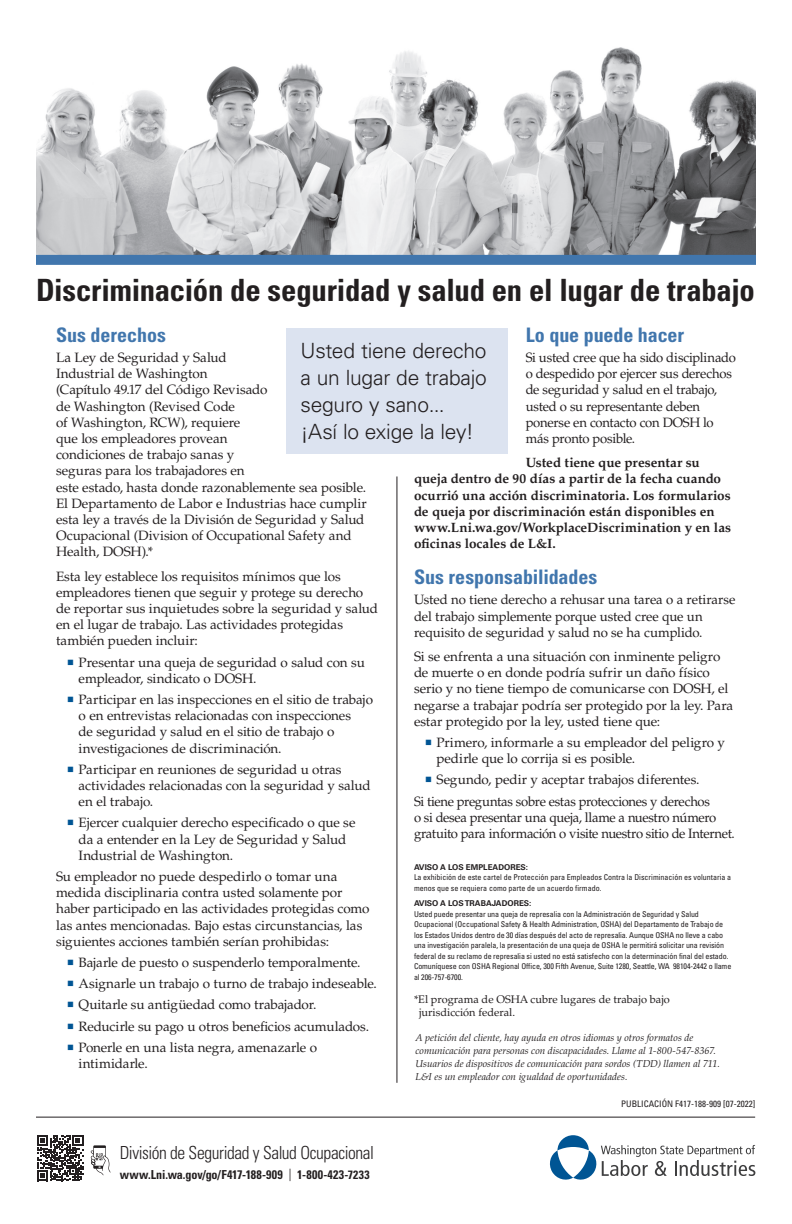
<style>
.page{position:relative;width:792px;height:1224px;background:#fff}
.page>*{position:absolute;margin:0;border:0;box-sizing:border-box;transform-origin:0 0}
.t1{font:700 condensed 30.7px "Univers LT Std";letter-spacing:-.01em;color:#231f20}
.t2{font:300 21px/27px "Univers LT Std";letter-spacing:-.01em;color:#231f20}
.t3{font:700 condensed 20px "Univers LT Std";letter-spacing:-.005em;color:#4176ad}
.t4{font:300 condensed 18px "Univers LT Std";letter-spacing:-.025em;color:#231f20}
.t5{font:13.5px/16.2px "Palatino LT Std";letter-spacing:-.01em;color:#231f20}
.t6{font:700 13.5px/16.2px "Palatino LT Std";color:#231f20}
.t7{font:700 condensed 12.4px "Univers LT Std";letter-spacing:.025em;color:#231f20}
.t8{font:11px/13px "Palatino LT Std";color:#231f20}
.t9{font:italic 10px/13px "Palatino LT Std";color:#231f20}
.t10{font:condensed 9px "Univers LT Std";color:#231f20}
.t11{font:condensed 8px/10.5px "Univers LT Std";letter-spacing:-.01em;color:#231f20}
.t12{font:700 8px "Univers LT Std";color:#231f20}
.s1{font-weight:300;font-stretch:normal}
.s2{font-size:12px}
</style>
<div class="page">
<img style="left:36px;top:47px;width:720px;height:208px">
<div style="left:36px;top:255px;width:720px;height:10px;background:#4176ad"></div>
<div style="left:286px;top:328px;width:222px;height:126px;background:#dce3f0"></div>
<hr style="left:36px;top:1117px;width:719px;height:1px;background:#231f20">
<hr style="left:397px;top:476px;width:1px;height:607px;background:#231f20">
<svg style="left:550px;top:1135px;width:205px;height:45px"></svg>
<svg style="left:37px;top:1135px;width:46px;height:46px"></svg>
<svg style="left:91px;top:1145px;width:20px;height:30px"></svg>
<h1 class="t1" style="left:36px;top:271px;width:720px">Discriminación de seguridad y salud en el lugar de trabajo</h1>
<h2 class="t2" style="left:301px;top:337px;width:188px">Usted tiene derecho a un lugar de trabajo seguro y sano...<br>¡Así lo exige la ley!</h2>
<h3 class="t3" style="left:56px;top:322px;width:111px">Sus derechos</h3>
<p class="t5" style="left:56px;top:349px;width:312px">La Ley de Seguridad y Salud<br>Industrial de Washington<br>(Capítulo 49.17 del Código Revisado<br>de Washington (Revised Code<br>of Washington, RCW), requiere<br>que los empleadores provean<br>condiciones de trabajo sanas y<br>seguras para los trabajadores en<br>este estado, hasta donde razonablemente sea posible.<br>El Departamento de Labor e Industrias hace cumplir esta ley a través de la División de Seguridad y Salud Ocupacional (Division of Occupational Safety and Health, DOSH).*</p>
<p class="t5" style="left:56px;top:568px;width:323px">Esta ley establece los requisitos mínimos que los empleadores tienen que seguir y protege su derecho de reportar sus inquietudes sobre la seguridad y salud en el lugar de trabajo. Las actividades protegidas también pueden incluir:</p>
<p class="t5" style="left:79px;top:654px;width:288px">Presentar una queja de seguridad o salud con su empleador, sindicato o DOSH.</p>
<p class="t5" style="left:79px;top:691px;width:296px">Participar en las inspecciones en el sitio de trabajo o en entrevistas relacionadas con inspecciones<br>de seguridad y salud en el sitio de trabajo o investigaciones de discriminación.</p>
<p class="t5" style="left:79px;top:761px;width:293px">Participar en reuniones de seguridad u otras actividades relacionadas con la seguridad y salud en el trabajo.</p>
<p class="t5" style="left:79px;top:815px;width:278px">Ejercer cualquier derecho especificado o que se da a entender en la Ley de Seguridad y Salud<br>Industrial de Washington.</p>
<p class="t5" style="left:56px;top:868px;width:315px">Su empleador no puede despedirlo o tomar una medida disciplinaria contra usted solamente por haber participado en las actividades protegidas como las antes mencionadas. Bajo estas circunstancias, las siguientes acciones también serían prohibidas:</p>
<p class="t5" style="left:79px;top:952px;width:300px;line-height:21.2px">Bajarle de puesto o suspenderlo temporalmente.<br>Asignarle un trabajo o turno de trabajo indeseable.<br>Quitarle su antigüedad como trabajador.<br>Reducirle su pago u otros beneficios acumulados.<br>Ponerle en una lista negra, amenazarle o</p>
<p class="t5" style="left:79px;top:1055px;width:71px">intimidarle.</p>
<h3 class="t3" style="left:526px;top:322px;width:160px">Lo que puede hacer</h3>
<p class="t5" style="left:526px;top:349px;width:212px">Si usted cree que ha sido disciplinado o despedido por ejercer sus derechos de seguridad y salud en el trabajo, usted o su representante deben ponerse en contacto con DOSH lo más pronto posible.</p>
<p class="t6" style="left:414px;top:455px;width:319px;text-indent:112px">Usted tiene que presentar su queja dentro de 90 días a partir de la fecha cuando ocurrió una acción discriminatoria. Los formularios de queja por discriminación están disponibles en www.Lni.wa.gov/WorkplaceDiscrimination y en las oficinas locales de L&amp;I.</p>
<h3 class="t3" style="left:414px;top:565px;width:185px">Sus responsabilidades</h3>
<p class="t5" style="left:414px;top:592px;width:323px">Usted no tiene derecho a rehusar una tarea o a retirarse del trabajo simplemente porque usted cree que un requisito de seguridad y salud no se ha cumplido.</p>
<p class="t5" style="left:414px;top:648px;width:321px">Si se enfrenta a una situación con inminente peligro de muerte o en donde podría sufrir un daño físico serio y no tiene tiempo de comunicarse con DOSH, el negarse a trabajar podría ser protegido por la ley. Para estar protegido por la ley, usted tiene que:</p>
<p class="t5" style="left:436px;top:734px;width:290px">Primero, informarle a su empleador del peligro y pedirle que lo corrija si es posible.</p>
<p class="t5" style="left:414px;top:769px;width:298px;line-height:21.2px;text-indent:22px">Segundo, pedir y aceptar trabajos diferentes.<br>Si tiene preguntas sobre estas protecciones y derechos</p>
<p class="t5" style="left:414px;top:809px;width:322px">o si desea presentar una queja, llame a nuestro número gratuito para información o visite nuestro sitio de Internet.</p>
<p class="t12" style="left:414px;top:862px;width:116px">AVISO A LOS EMPLEADORES:</p>
<p class="t11" style="left:414px;top:872px;width:319px">La exhibición de este cartel de Protección para Empleados Contra la Discriminación es voluntaria a menos que se requiera como parte de un acuerdo firmado.</p>
<p class="t12" style="left:414px;top:899px;width:119px">AVISO A LOS TRABAJADORES:</p>
<p class="t11" style="left:414px;top:909px;width:319px">Usted puede presentar una queja de represalia con la Administración de Seguridad y Salud Ocupacional (Occupational Safety &amp; Health Administration, OSHA) del Departamento de Trabajo de los Estados Unidos dentro de 30 días después del acto de represalia. Aunque OSHA no lleve a cabo una investigación paralela, la presentación de una queja de OSHA le permitirá solicitar una revisión federal de su reclamo de represalia si usted no está satisfecho con la determinación final del estado.<br>Comuníquese con OSHA Regional Office, 300 Fifth Avenue, Suite 1280, Seattle, WA 98104-2442 o llame al 206-757-6700.</p>
<p class="t8" style="left:419px;top:993px;width:252px;text-indent:-5px">*El programa de OSHA cubre lugares de trabajo bajo jurisdicción federal.</p>
<p class="t9" style="left:415px;top:1032px;width:306px">A petición del cliente, hay ayuda en otros idiomas y otros formatos de comunicación para personas con discapacidades. Llame al 1-800-547-8367.<br>Usuarios de dispositivos de comunicación para sordos (TDD) llamen al 711.<br>L&amp;I es un empleador con igualdad de oportunidades.</p>
<h3 class="t4" style="left:120px;top:1142px;width:256px">División de Seguridad y Salud Ocupacional</h3>
<p class="t7" style="left:120px;top:1167px;width:251px">www.Lni.wa.gov/go/F417-188-909 <span class="s1">|</span> 1-800-423-<span class="s2">7233</span></p>
<p class="t10" style="left:621px;top:1099px;width:135px">PUBLICACIÓN F417-188-909 [07-2022]</p>
</div>
